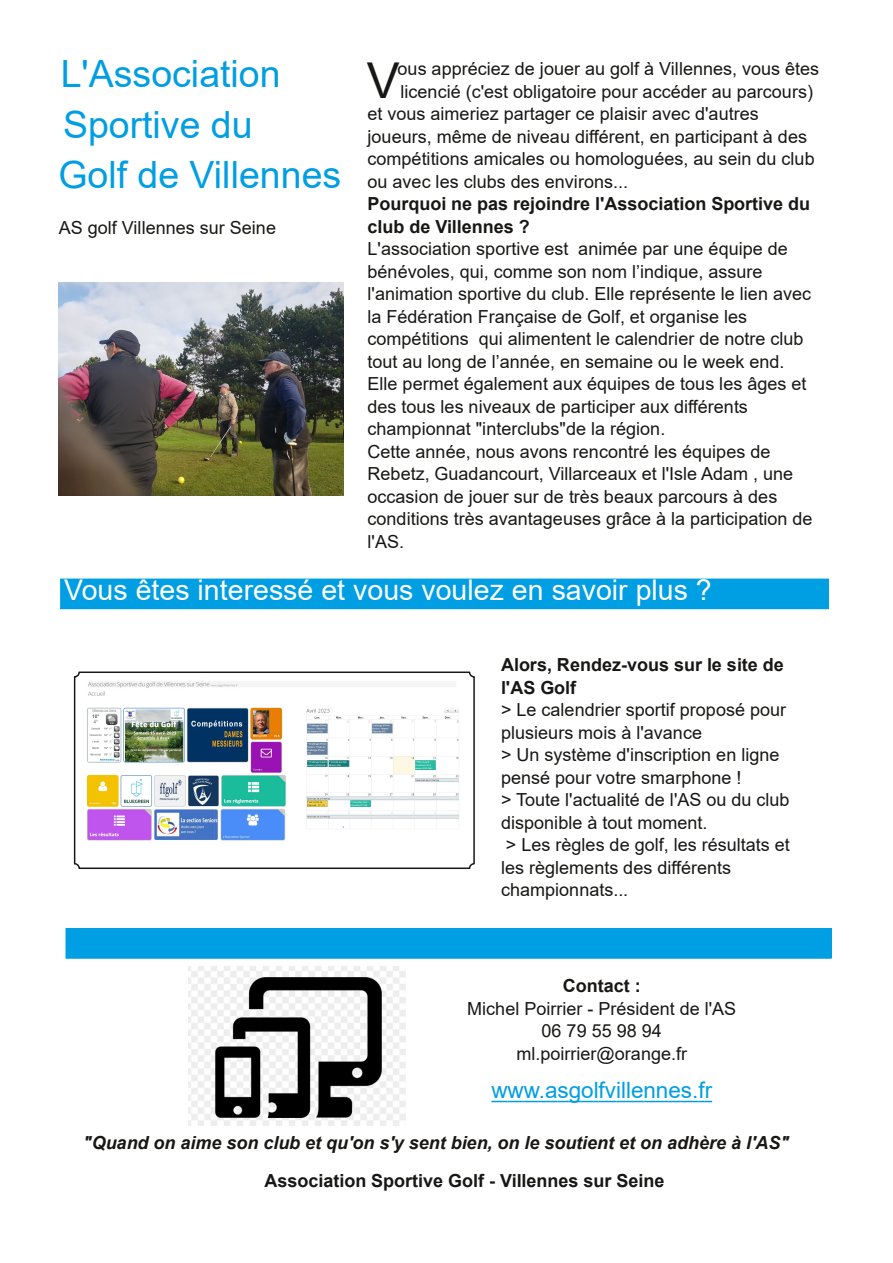
<style>
.page{position:relative;width:893px;height:1263px;background:#fff}
.page>*{position:absolute;margin:0;border:0;box-sizing:border-box;transform-origin:0 0}
.t1{font:49.5px "Arial";color:#181715}
.t2{font:37.5px/50.6px "Arial";color:#009ee3}
.t3{font:28.5px "Arial";color:#fff}
.t4{font:22.5px "Arial";color:#009ee3}
.t5{font:18px/22.5px "Arial";color:#181715}
.t6{font:700 18px/22.5px "Arial";color:#181715}
.t7{font:italic 700 18px "Arial";color:#181715}
</style>
<div class="page">
<div style="left:61px;top:579px;width:767px;height:30px;background:#009ee3"></div>
<img style="left:59px;top:283px;width:284px;height:213px">
<div style="left:66px;top:929px;width:765px;height:29px;background:#009ee3"></div>
<svg style="left:491px;top:1101px;width:221px;height:1px"></svg>
<img style="left:189px;top:966px;width:216px;height:160px">
<img style="left:86px;top:681px;width:373px;height:160px">
<div style="left:74px;top:671px;width:401px;height:198px;border:2px solid #181715;border-radius:4px"></div>
<h2 class="t2" style="left:58px;top:49px;width:284px">L'Association<br>Sportive du<br>Golf de Villennes</h2>
<p class="t5" style="left:59px;top:216px;width:219px">AS golf Villennes sur Seine</p>
<h1 class="t1" style="left:367px;top:53px;width:34px">V</h1>
<p class="t5" style="left:398px;top:57px;width:423px">ous appréciez de jouer au golf à Villennes, vous êtes</p>
<p class="t5" style="left:400px;top:80px;width:414px">licencié (c'est obligatoire pour accéder au parcours)</p>
<p class="t5" style="left:368px;top:102px;width:393px">et vous aimeriez partager ce plaisir avec d'autres</p>
<p class="t5" style="left:368px;top:125px;width:441px">joueurs, même de niveau différent, en participant à des</p>
<p class="t5" style="left:368px;top:147px;width:449px">compétitions amicales ou homologuées, au sein du club</p>
<p class="t5" style="left:368px;top:170px;width:262px">ou avec les clubs des environs...</p>
<p class="t6" style="left:368px;top:192px;width:444px">Pourquoi ne pas rejoindre l'Association Sportive du club de Villennes ?</p>
<p class="t5" style="left:368px;top:237px;width:447px">L'association sportive est animée par une équipe de bénévoles, qui, comme son nom l’indique, assure l'animation sportive du club. Elle représente le lien avec la Fédération Française de Golf, et organise les compétitions qui alimentent le calendrier de notre club tout au long de l’année, en semaine ou le week end.<br>Elle permet également aux équipes de tous les âges et des tous les niveaux de participer aux différents championnat "interclubs"de la région.<br>Cette année, nous avons rencontré les équipes de Rebetz, Guadancourt, Villarceaux et l'Isle Adam , une occasion de jouer sur de très beaux parcours à des conditions très avantageuses grâce à la participation de l'AS.</p>
<h3 class="t3" style="left:64px;top:574px;width:649px">Vous êtes interessé et vous voulez en savoir plus ?</h3>
<p class="t6" style="left:501px;top:654px;width:284px">Alors, Rendez-vous sur le site de l'AS Golf</p>
<p class="t5" style="left:501px;top:699px;width:290px">&gt; Le calendrier sportif proposé pour plusieurs mois à l'avance<br>&gt; Un système d'inscription en ligne pensé pour votre smarphone !<br>&gt; Toute l'actualité de l'AS ou du club disponible à tout moment.<br>&gt; Les règles de golf, les résultats et les règlements des différents championnats...</p>
<p class="t6" style="left:563px;top:975px;width:79px">Contact :</p>
<p class="t5" style="left:467px;top:997px;width:270px;text-align:center">Michel Poirrier - Président de l'AS<br>06 79 55 98 94 ml.poirrier@orange.fr</p>
<p class="t4" style="left:491px;top:1078px;width:222px">www.asgolfvillennes.fr</p>
<p class="t7" style="left:83px;top:1133px;width:707px">"Quand on aime son club et qu'on s'y sent bien, on le soutient et on adhère à l'AS"</p>
<p class="t6" style="left:264px;top:1169px;width:402px">Association Sportive Golf - Villennes sur Seine</p>
</div>
